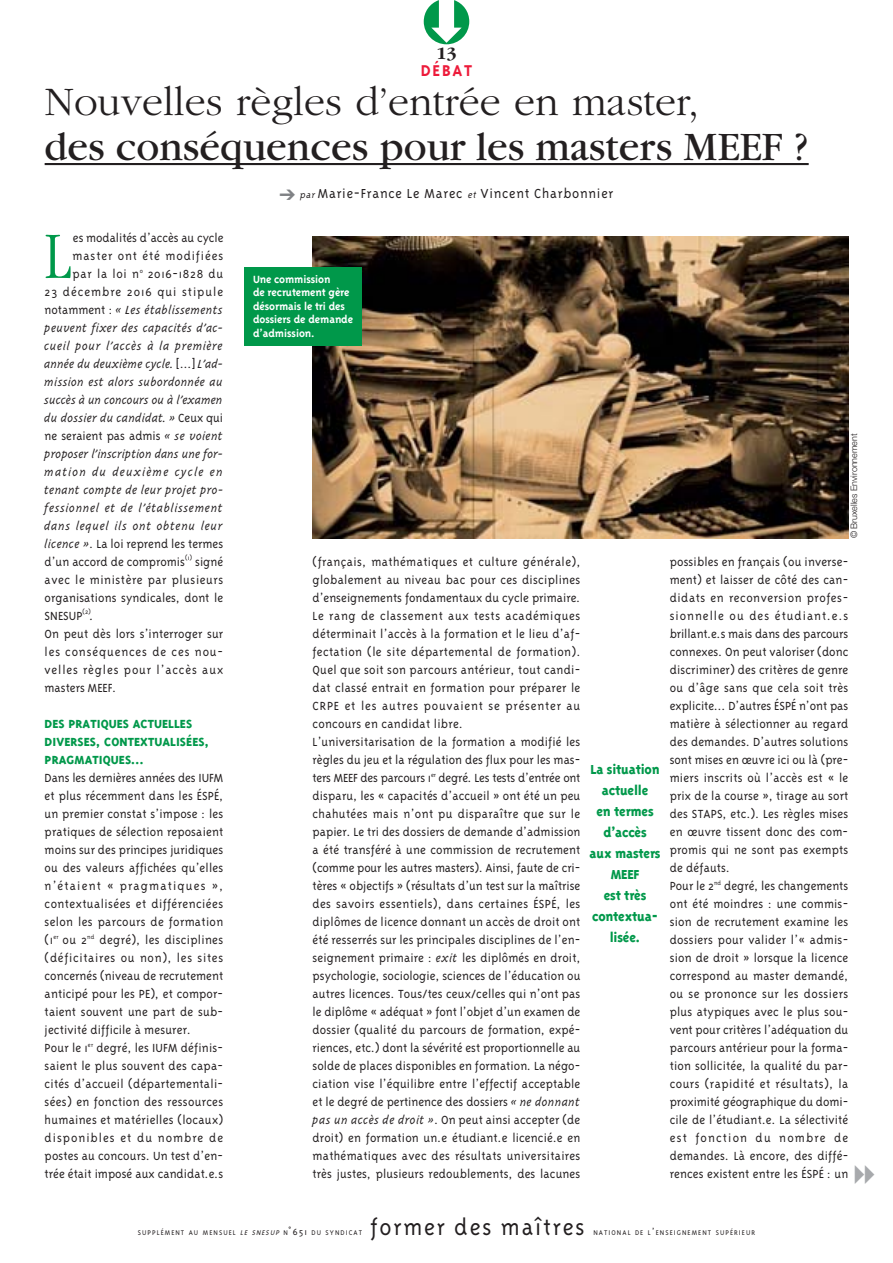
<style>
.page{position:relative;width:893px;height:1263px;background:#fff}
.page>*{position:absolute;margin:0;border:0;box-sizing:border-box;transform-origin:0 0}
.t1{font:300 condensed 68.4px "Garamond";color:#00984a}
.t2{font:42px/45px "Garamond";color:#231f20}
.t3{font:300 25.5px "Triplex";letter-spacing:.07em;color:#231f20}
.t4{font:700 18px/16.2px "Triplex";letter-spacing:.1em;color:#ed1a3a;text-align:center}
.t5{font:800 15px/21px "Triplex";letter-spacing:-.015em;color:#00984a;text-align:center;scale:.95 1}
.t6{font:300 15px "Triplex";letter-spacing:.05em;color:#231f20}
.t7{font:300 13.5px/18px "Triplex";letter-spacing:.01em;color:#231f20}
.t8{font:italic 300 13.5px "Triplex";color:#231f20}
.t9{font:italic 300 13.5px "Triplex";letter-spacing:-.02em;color:#231f20}
.t10{font:italic 300 13.5px "Triplex";letter-spacing:.025em;color:#231f20}
.t11{font:300 13.5px "Triplex";letter-spacing:.06em;color:#231f20}
.t12{font:italic 300 13.5px "Triplex";letter-spacing:.02em;color:#231f20}
.t13{font:300 13.5px "Triplex";letter-spacing:.04em;color:#231f20}
.t14{font:300 13.5px "Triplex";letter-spacing:.07em;color:#231f20}
.t15{font:italic 300 13.5px "Triplex";letter-spacing:.06em;color:#231f20}
.t16{font:300 13.5px "Triplex";letter-spacing:.065em;color:#231f20}
.t17{font:300 13.5px "Triplex";letter-spacing:.05em;color:#231f20}
.t18{font:700 12px/13.5px "Triplex";letter-spacing:-.01em;color:#fff}
.t19{font:300 9px "Helvetica Neue";color:#231f20}
.t20{font:300 7.8px "Triplex";letter-spacing:.135em;color:#231f20}
.s1{font-family:"Garamond";color:#231f20}
.s2{font-weight:300}
.s3{font-style:italic;font-size:10.5px}
.s4{font-style:normal}
.s5{font-style:italic}
.s6{font-weight:800;color:#00984a}
.s7{font-size:10.5px}
</style>
<div class="page">
<hr style="left:45px;top:163px;width:764px;height:2px;background:#231f20">
<img style="left:313px;top:237px;width:535px;height:301px">
<div style="left:244px;top:268px;width:118px;height:78px;background:#00984a"></div>
<p class="t4" style="left:421px;top:47px;width:53px"><span class="s1">13<br></span>DÉBAT</p>
<p class="t2" style="left:45px;top:82px;width:766px"><span class="s2">Nouvelles règles d’entrée en master,<br></span>des conséquences pour les masters MEEF ?</p>
<p class="t6" style="left:300px;top:188px;width:315px"><span class="s3">par</span> Marie-France Le Marec <span class="s3">et</span> Vincent Charbonnier</p>
<p class="t1" style="left:45px;top:229px;width:28px">L</p>
<p class="t7" style="left:73px;top:230px;width:152px">es modalités d’accès au cycle</p>
<p class="t16" style="left:73px;top:251px;width:152px">master ont été modifiées</p>
<p class="t17" style="left:73px;top:269px;width:152px">par la loi n<sup>o</sup> 2016-1828 du</p>
<p class="t14" style="left:45px;top:287px;width:180px">23 décembre 2016 qui stipule</p>
<p class="t8" style="left:45px;top:304px;width:180px"><span class="s4">notamment :</span> « Les établissements</p>
<p class="t8" style="left:45px;top:322px;width:180px">peuvent fixer des capacités d’ac-</p>
<p class="t12" style="left:45px;top:340px;width:180px">cueil pour l’accès à la première</p>
<p class="t8" style="left:45px;top:358px;width:180px">année du deuxième cycle. <span class="s4">[…]</span> L’ad-</p>
<p class="t8" style="left:45px;top:376px;width:180px">mission est alors subordonnée au</p>
<p class="t9" style="left:45px;top:394px;width:180px">succès à un concours ou à l’examen</p>
<p class="t8" style="left:45px;top:412px;width:180px">du dossier du candidat. » <span class="s4">Ceux qui</span></p>
<p class="t7" style="left:45px;top:428px;width:180px">ne seraient pas admis <span class="s5">« se voient</span></p>
<p class="t9" style="left:45px;top:448px;width:180px">proposer l’inscription dans une for-</p>
<p class="t15" style="left:45px;top:466px;width:180px">mation du deuxième cycle en</p>
<p class="t8" style="left:45px;top:484px;width:180px">tenant compte de leur projet pro-</p>
<p class="t10" style="left:45px;top:502px;width:180px">fessionnel et de l’établissement</p>
<p class="t10" style="left:45px;top:520px;width:180px">dans lequel ils ont obtenu leur</p>
<p class="t7" style="left:45px;top:536px;width:180px"><span class="s5">licence »</span>. La loi reprend les termes</p>
<p class="t7" style="left:45px;top:554px;width:180px">d’un accord de compromis<sup>(1)</sup> signé</p>
<p class="t13" style="left:45px;top:575px;width:180px">avec le ministère par plusieurs</p>
<p class="t7" style="left:45px;top:590px;width:180px">organisations syndicales, dont le</p>
<p class="t7" style="left:45px;top:608px;width:51px">SNESUP<sup>(2)</sup><span class="s5">.</span></p>
<p class="t7" style="left:45px;top:626px;width:180px">On peut dès lors s’interroger sur</p>
<p class="t11" style="left:45px;top:647px;width:180px">les conséquences de ces nou-</p>
<p class="t11" style="left:45px;top:665px;width:180px">velles règles pour l’accès aux</p>
<p class="t7" style="left:45px;top:680px;width:73px">masters MEEF.</p>
<p class="t7" style="left:45px;top:716px;width:180px"><span class="s6">DES PRATIQUES ACTUELLES<br>DIVERSES, CONTEXTUALISÉES,<br>PRAGMATIQUES…<br></span>Dans les dernières années des IUFM et plus récemment dans les ÉSPÉ, un premier constat s’impose : les pratiques de sélection reposaient moins sur des principes juridiques ou des valeurs affichées qu’elles n’étaient « pragmatiques », contextualisées et différenciées selon les parcours de formation (1<sup>er</sup> ou 2<sup>nd</sup> degré), les disciplines (déficitaires ou non), les sites concernés (niveau de recrutement anticipé pour les PE), et compor&shy;taient souvent une part de sub&shy;jectivité difficile à mesurer.<br>Pour le 1<sup>er</sup> degré, les IUFM définis&shy;saient le plus souvent des capa&shy;cités d’accueil (départementali&shy;sées) en fonction des ressources humaines et matérielles (locaux) disponibles et du nombre de postes au concours. Un test d’en&shy;trée était imposé aux candidat.e.s</p>
<p class="t18" style="left:253px;top:273px;width:102px">Une commission<br>de recrutement gère désormais le tri des dossiers de demande d’admission.</p>
<p class="t19" style="left:849px;top:538px;width:107px;rotate:-90deg">© Bruxelles Environnement</p>
<p class="t7" style="left:313px;top:554px;width:269px">(français, mathématiques et culture générale), globalement au niveau bac pour ces disciplines d’enseignements fondamentaux du cycle primaire.<br>Le rang de classement aux tests académiques déterminait l’accès à la formation et le lieu d’af&shy;fectation (le site départemental de formation).<br>Quel que soit son parcours antérieur, tout candi&shy;dat classé entrait en formation pour préparer le CRPE et les autres pouvaient se présenter au concours en candidat libre.<br>L’universitarisation de la formation a modifié les règles du jeu et la régulation des flux pour les mas&shy;ters MEEF des parcours 1<sup>er</sup> degré. Les tests d’entrée ont disparu, les « capacités d’accueil » ont été un peu chahutées mais n’ont pu disparaître que sur le papier. Le tri des dossiers de demande d’admission a été transféré à une commission de recrutement (comme pour les autres masters). Ainsi, faute de cri&shy;tères « objectifs » (résultats d’un test sur la maîtrise des savoirs essentiels), dans certaines ÉSPÉ, les diplômes de licence donnant un accès de droit ont été resserrés sur les principales disciplines de l’en&shy;seignement primaire : <span class="s5">exit</span> les diplômés en droit, psychologie, sociologie, sciences de l’éducation ou autres licences. Tous/tes ceux/celles qui n’ont pas le diplôme « adéquat » font l’objet d’un examen de dossier (qualité du parcours de formation, expé&shy;riences, etc.) dont la sévérité est proportionnelle au solde de places disponibles en formation. La négo&shy;ciation vise l’équilibre entre l’effectif acceptable et le degré de pertinence des dossiers <span class="s5">« ne donnant pas un accès de droit »</span>. On peut ainsi accepter (de droit) en formation un.e étudiant.e licencié.e en mathématiques avec des résultats universitaires très justes, plusieurs redoublements, des lacunes</p>
<p class="t7" style="left:670px;top:554px;width:180px">possibles en français (ou inverse&shy;ment) et laisser de côté des can&shy;didats en reconversion profes&shy;sionnelle ou des étudiant.e.s brillant.e.s mais dans des parcours connexes. On peut valoriser (donc discriminer) des critères de genre ou d’âge sans que cela soit très explicite… D’autres ÉSPÉ n’ont pas matière à sélectionner au regard des demandes. D’autres solutions sont mises en œuvre ici ou là (pre&shy;miers inscrits où l’accès est « le prix de la course », tirage au sort des STAPS, etc.). Les règles mises en œuvre tissent donc des com&shy;promis qui ne sont pas exempts de défauts.<br>Pour le 2<sup>nd</sup> degré, les changements ont été moindres : une commis&shy;sion de recrutement examine les dossiers pour valider l’« admis&shy;sion de droit » lorsque la licence correspond au master demandé, ou se prononce sur les dossiers plus atypiques avec le plus sou&shy;vent pour critères l’adéquation du parcours antérieur pour la forma&shy;tion sollicitée, la qualité du par&shy;cours (rapidité et résultats), la proximité géographique du domi&shy;cile de l’étudiant.e. La sélectivité est fonction du nombre de demandes. Là encore, des diffé&shy;rences existent entre les ÉSPÉ : un</p>
<p class="t5" style="left:590px;top:760px;width:76px">La situation actuelle<br>en termes d’accès<br>aux masters<br>MEEF<br>est très contextua&shy;lisée.</p>
<p class="t20" style="left:138px;top:1230px;width:226px">SUPPLÉMENT AU MENSUEL <span class="s5">LE SNESUP</span> N<span class="s7">˚651</span> DU SYNDICAT</p>
<p class="t3" style="left:370px;top:1218px;width:216px">former des maîtres</p>
<p class="t20" style="left:593px;top:1230px;width:163px">NATIONAL DE L<span class="s7">’</span>ENSEIGNEMENT SUPÉRIEUR</p>
</div>
